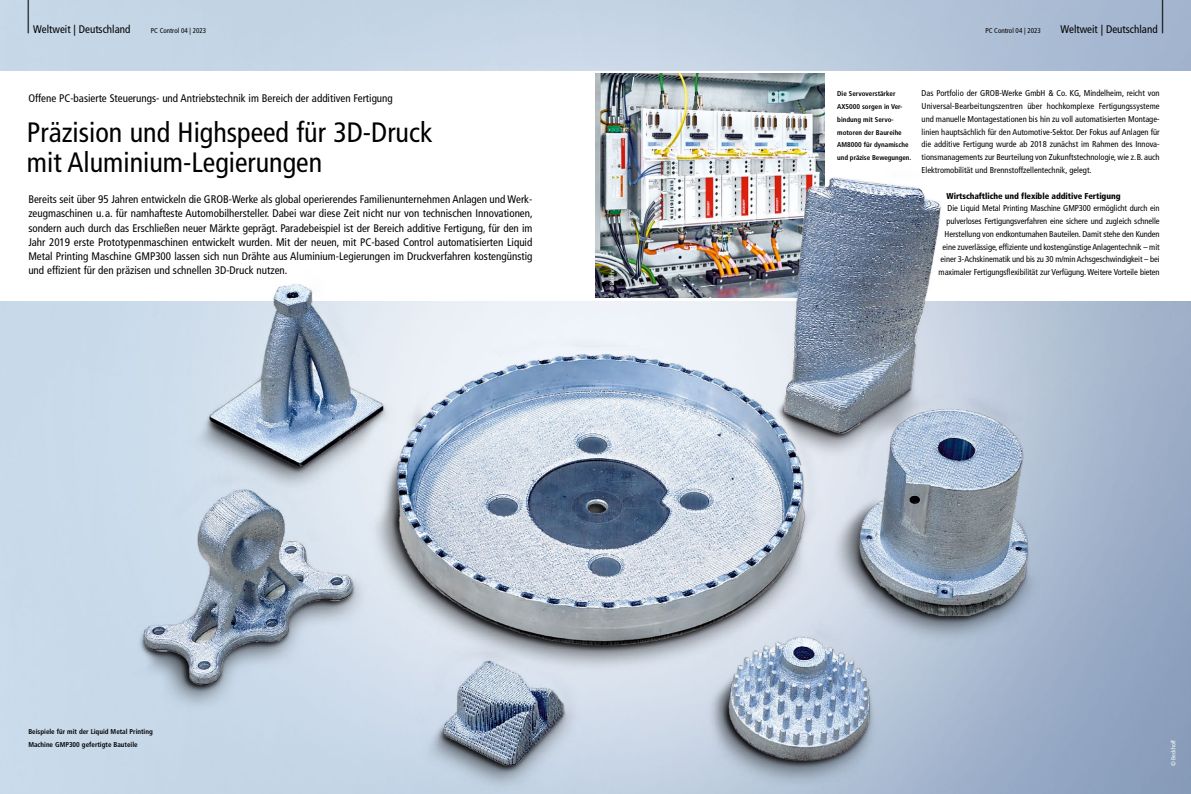
<style>
.page{position:relative;width:1191px;height:794px;background:#fff}
.page>*{position:absolute;margin:0;border:0;box-sizing:border-box;transform-origin:0 0}
.t1{font:300 condensed 41.2px "Frutiger LT Pro";color:#000;scale:.49 1}
.t2{font:condensed 28px/30px "Frutiger LT Pro";color:#000}
.t3{font:condensed 11px/14.2px "Frutiger LT Pro";color:#000;text-align:justify}
.t4{font:condensed 8.5px/12.8px "Frutiger LT Pro";letter-spacing:-.01em;color:#000;text-align:justify}
.t5{font:900 condensed 8.5px "Frutiger LT Pro";letter-spacing:-.01em;color:#000}
.t6{font:700 condensed 7px/12.8px "Frutiger LT Pro";color:#000}
.t7{font:condensed 7px "Frutiger LT Pro";color:#000}
.t8{font:condensed 6px "Frutiger LT Pro";color:#fff}
</style>
<div class="page">
<img style="left:595px;top:74px;width:229px;height:50px">
<img style="left:99px;top:124px;width:1042px;height:670px">
<h1 class="t1" style="left:26px;top:-15px;width:11px">|</h1>
<p class="t3" style="left:33px;top:22px;width:99px">Weltweit | Deutschland</p>
<p class="t7" style="left:151px;top:26px;width:57px">PC Control 04 | 2023</p>
<p class="t3" style="left:28px;top:91px;width:366px">Offene PC-basierte Steuerungs- und Antriebstechnik im Bereich der additiven Fertigung</p>
<h2 class="t2" style="left:27px;top:118px;width:407px">Präzision und Highspeed für 3D-Druck mit Aluminium-Legierungen</h2>
<p class="t3" style="left:28px;top:192px;width:506px">Bereits seit über 95 Jahren entwickeln die GROB-Werke als global operierendes Familienunternehmen Anlagen und Werk&shy;zeugmaschinen u.a. für namhafteste Automobilhersteller. Dabei war diese Zeit nicht nur von technischen Innovationen, sondern auch durch das Erschließen neuer Märkte geprägt. Paradebeispiel ist der Bereich additive Fertigung, für den im Jahr 2019 erste Prototypenmaschinen entwickelt wurden. Mit der neuen, mit PC-based Control automatisierten Liquid Metal Printing Maschine GMP300 lassen sich nun Drähte aus Aluminium-Legierungen im Druckverfahren kostengünstig und effizient für den präzisen und schnellen 3D-Druck nutzen.</p>
<p class="t8" style="left:608px;top:291px;width:28px;rotate:-90deg">© Beckhoff</p>
<p class="t6" style="left:28px;top:725px;width:126px">Beispiele für mit der Liquid Metal Printing<br>Machine GMP300 gefertigte Bauteile</p>
<h1 class="t1" style="left:1160px;top:-15px;width:11px">|</h1>
<p class="t7" style="left:985px;top:26px;width:57px">PC Control 04 | 2023</p>
<p class="t3" style="left:1060px;top:22px;width:99px">Weltweit | Deutschland</p>
<p class="t6" style="left:837px;top:88px;width:75px">Die Servoverstärker<br>AX5000 sorgen in Ver&shy;bindung mit Servo&shy;motoren der Baureihe<br>AM8000 für dynamische und präzise Bewegungen.</p>
<p class="t4" style="left:921px;top:87px;width:240px">Das Portfolio der GROB-Werke GmbH &amp; Co. KG, Mindelheim, reicht von Universal-Bearbeitungszentren über hochkomplexe Fertigungssysteme und manuelle Montagestationen bis hin zu voll automatisierten Montage&shy;linien hauptsächlich für den Automotive-Sektor. Der Fokus auf Anlagen für die additive Fertigung wurde ab 2018 zunächst im Rahmen des Innova&shy;tionsmanagements zur Beurteilung von Zukunftstechnologie, wie z.B. auch Elektromobilität und Brennstoffzellentechnik, gelegt.</p>
<p class="t5" style="left:946px;top:190px;width:175px">Wirtschaftliche und flexible additive Fertigung</p>
<p class="t4" style="left:938px;top:202px;width:223px;text-align:right">Die Liquid Metal Printing Maschine GMP300 ermöglicht durch ein pulverloses Fertigungsverfahren eine sichere und zugleich schnelle Herstellung von endkonturnahen Bauteilen. Damit stehe den Kunden eine zuverlässige, effiziente und kostengünstige Anlagentechnik – mit einer 3-Achskinematik und bis zu 30 m/min Achsgeschwindigkeit – bei maximaler Fertigungsflexibilität zur Verfügung. Weitere Vorteile bieten</p>
<p class="t8" style="left:1169px;top:766px;width:28px;rotate:-90deg">© Beckhoff</p>
</div>
